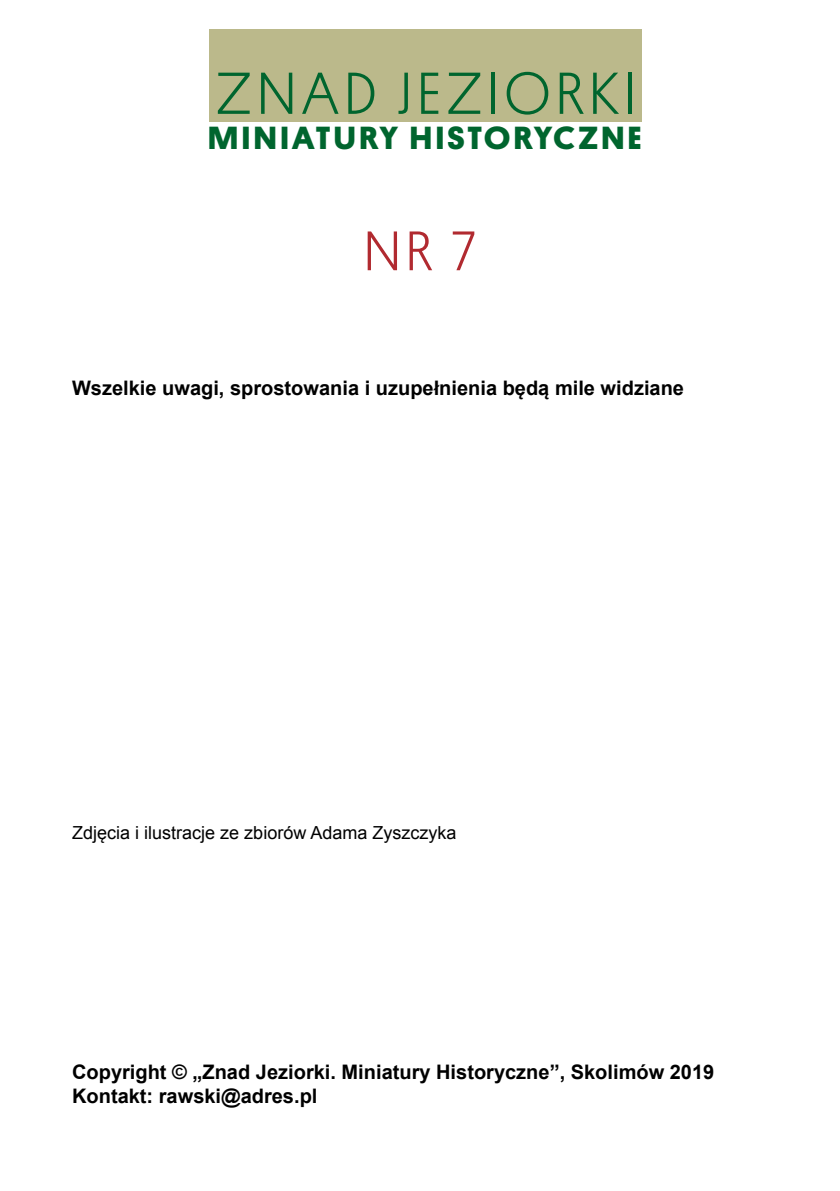
<style>
.page{position:relative;width:840px;height:1191px;background:#fff}
.page>*{position:absolute;margin:0;border:0;box-sizing:border-box;transform-origin:0 0}
.t1{font:300 59.6px "Platform";letter-spacing:.1em;color:#00652e}
.t2{font:300 56px "Platform";color:#b12a30}
.t3{font:700 32.2px "Platform";letter-spacing:.1em;color:#00652e;scale:1.06 1}
.t4{font:700 20px/24px "Arial";color:#000}
.t5{font:18px "Arial";color:#000}
</style>
<div class="page">
<div style="left:209px;top:29px;width:432px;height:93px;background:#bbb98b"></div>
<h1 class="t1" style="left:216px;top:51px;width:421px">ZNAD JEZIORKI</h1>
<h3 class="t3" style="left:208px;top:114px;width:410px">MINIATURY HISTORYCZNE</h3>
<h2 class="t2" style="left:364px;top:211px;width:113px">NR 7</h2>
<p class="t4" style="left:72px;top:377px;width:613px">Wszelkie uwagi, sprostowania i uzupełnienia będą mile widziane</p>
<p class="t5" style="left:72px;top:820px;width:386px">Zdjęcia i ilustracje ze zbiorów Adama Zyszczyka</p>
<p class="t4" style="left:72px;top:1060px;width:643px">Copyright © „Znad Jeziorki. Miniatury Historyczne”, Skolimów 2019<br>Kontakt: rawski@adres.pl</p>
</div>
